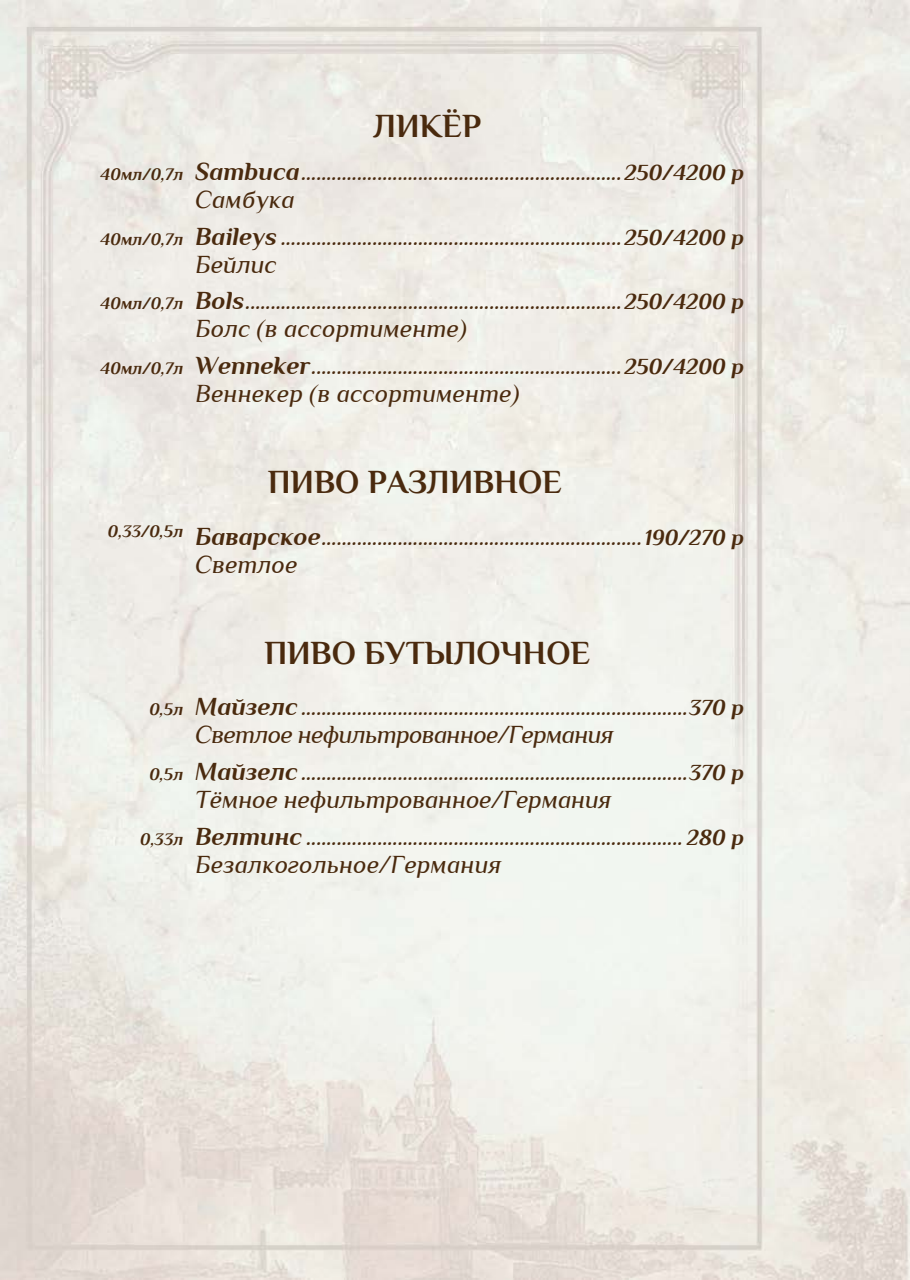
<style>
.page{position:relative;width:910px;height:1280px;background:#fff}
.page>*{position:absolute;margin:0;border:0;box-sizing:border-box;transform-origin:0 0}
.t1{font:700 33px "Philosopher";color:#4a2a0e}
.t2{font:italic 25.5px "Philosopher";color:#4a2a0e}
.t3{font:italic 25.5px "Philosopher";letter-spacing:-.03em;color:#4a2a0e}
.t4{font:italic 700 22.5px "Philosopher";color:#4a2a0e}
.s1{font-size:17.25px}
.s2{font-size:25.5px}
</style>
<div class="page">
<img style="left:0;top:0;width:910px;height:1280px">
<h1 class="t1" style="left:374px;top:109px;width:109px">ЛИКЁР</h1>
<p class="t4" style="left:101px;top:161px;width:645px"><span class="s1">40мл/0,7л</span> <span class="s2">Sambuca</span>...............................................................250/4200 р</p>
<p class="t2" style="left:195px;top:187px;width:101px">Самбука</p>
<p class="t4" style="left:101px;top:226px;width:645px"><span class="s1">40мл/0,7л</span> <span class="s2">Baileys</span> ...................................................................250/4200 р</p>
<p class="t2" style="left:195px;top:251px;width:83px">Бейлис</p>
<p class="t4" style="left:101px;top:290px;width:645px"><span class="s1">40мл/0,7л</span> <span class="s2">Bols</span>..........................................................................250/4200 р</p>
<p class="t2" style="left:195px;top:316px;width:273px">Болс (в ассортименте)</p>
<p class="t4" style="left:101px;top:355px;width:645px"><span class="s1">40мл/0,7л</span> <span class="s2">Wenneker</span>.............................................................250/4200 р</p>
<p class="t2" style="left:195px;top:380px;width:326px">Веннекер (в ассортименте)</p>
<h1 class="t1" style="left:268px;top:465px;width:296px">ПИВО РАЗЛИВНОЕ</h1>
<p class="t4" style="left:108px;top:526px;width:638px"><sup>0,33/0,5л</sup> <span class="s2">Баварское</span>...............................................................190/270 р</p>
<p class="t2" style="left:195px;top:551px;width:104px">Светлое</p>
<h1 class="t1" style="left:264px;top:636px;width:327px">ПИВО БУТЫЛОЧНОЕ</h1>
<p class="t4" style="left:149px;top:696px;width:596px"><span class="s1">0,5л</span> <span class="s2">Майзелс</span> ............................................................................370 р</p>
<p class="t3" style="left:195px;top:722px;width:420px">Светлое нефильтрованное/Германия</p>
<p class="t4" style="left:149px;top:761px;width:596px"><span class="s1">0,5л</span> <span class="s2">Майзелс</span> ............................................................................370 р</p>
<p class="t2" style="left:195px;top:787px;width:418px">Тёмное нефильтрованное/Германия</p>
<p class="t4" style="left:140px;top:825px;width:606px"><span class="s1">0,33л</span> <span class="s2">Велтинс</span> .......................................................................... 280 р</p>
<p class="t2" style="left:195px;top:851px;width:308px">Безалкогольное/Германия</p>
</div>
